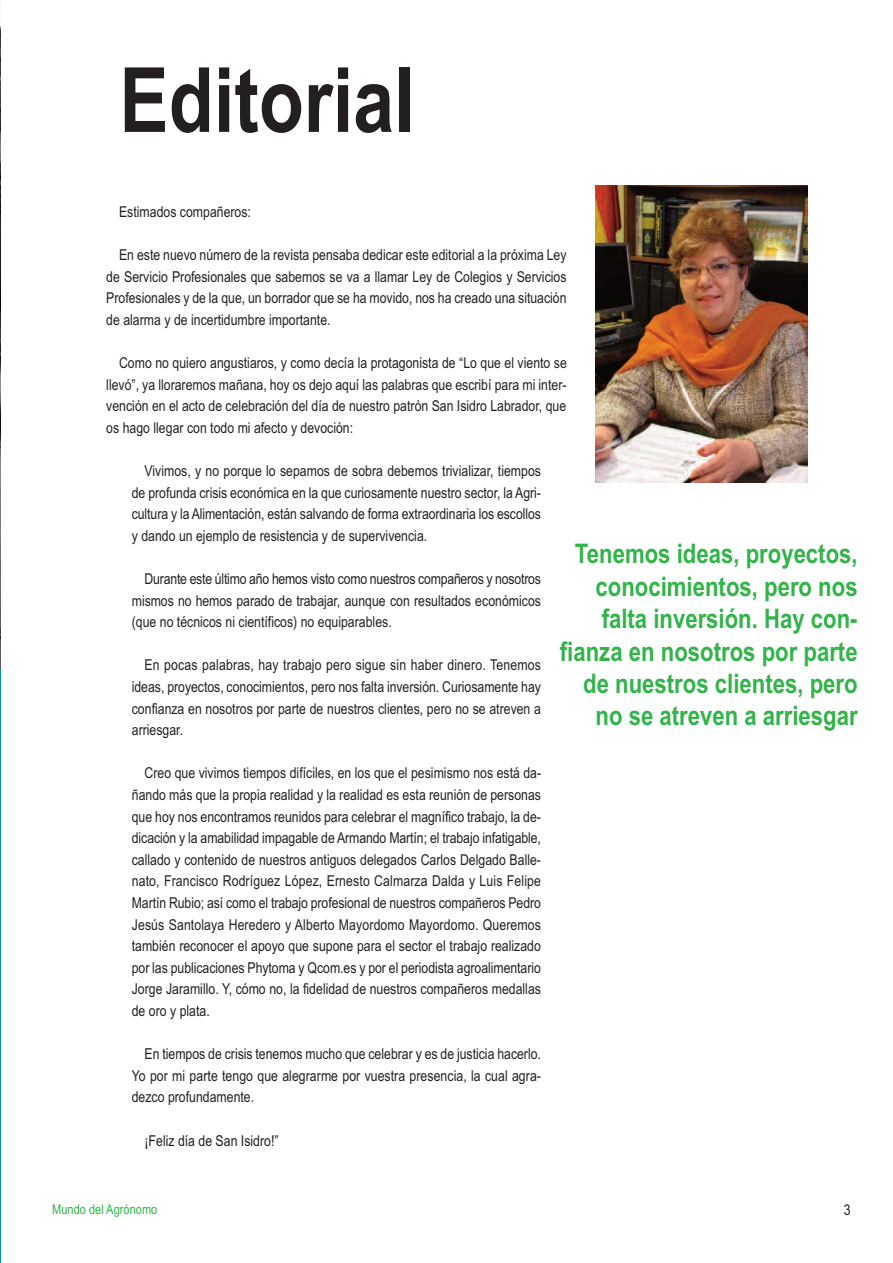
<style>
.page{position:relative;width:893px;height:1263px;background:#fff}
.page>*{position:absolute;margin:0;border:0;box-sizing:border-box;transform-origin:0 0}
.t1{font:700 90px "Arial Narrow";color:#231f20}
.t2{font:700 27px/32.4px "Arial Narrow";color:#32b44a;text-align:right}
.t3{font:15px/21.6px "Arial Narrow";color:#231f20;text-align:justify}
.t4{font:13.5px "Arial Narrow";color:#32b44a}
</style>
<div class="page">
<img style="left:595px;top:185px;width:213px;height:298px">
<hr style="left:0;top:2px;width:1px;height:1261px;background:#00969f">
<img style="left:0;top:2px;width:1px;height:667px">
<h1 class="t1" style="left:119px;top:68px;width:297px">Editorial</h1>
<p class="t3" style="left:119px;top:202px;width:133px">Estimados compañeros:</p>
<p class="t3" style="left:106px;top:245px;width:462px;text-indent:13px">En este nuevo número de la revista pensaba dedicar este editorial a la próxima Ley de Servicio Profesionales que sabemos se va a llamar Ley de Colegios y Servicios Profesionales y de la que, un borrador que se ha movido, nos ha creado una situación de alarma y de incertidumbre importante.</p>
<p class="t3" style="left:106px;top:353px;width:462px;text-indent:13px">Como no quiero angustiaros, y como decía la protagonista de “Lo que el viento se llevó”, ya lloraremos mañana, hoy os dejo aquí las palabras que escribí para mi inter&shy;vención en el acto de celebración del día de nuestro patrón San Isidro Labrador, que os hago llegar con todo mi afecto y devoción:</p>
<p class="t3" style="left:132px;top:461px;width:411px;text-indent:13px">Vivimos, y no porque lo sepamos de sobra debemos trivializar, tiempos de profunda crisis económica en la que curiosamente nuestro sector, la Agri&shy;cultura y la Alimentación, están salvando de forma extraordinaria los escollos y dando un ejemplo de resistencia y de supervivencia.</p>
<p class="t3" style="left:132px;top:569px;width:411px;text-indent:13px">Durante este último año hemos visto como nuestros compañeros y nosotros mismos no hemos parado de trabajar, aunque con resultados económicos (que no técnicos ni científicos) no equiparables.</p>
<p class="t3" style="left:132px;top:656px;width:411px;text-indent:13px">En pocas palabras, hay trabajo pero sigue sin haber dinero. Tenemos ideas, proyectos, conocimientos, pero nos falta inversión. Curiosamente hay confianza en nosotros por parte de nuestros clientes, pero no se atreven a arriesgar.</p>
<p class="t3" style="left:132px;top:764px;width:411px;text-indent:13px">Creo que vivimos tiempos difíciles, en los que el pesimismo nos está da&shy;ñando más que la propia realidad y la realidad es esta reunión de personas que hoy nos encontramos reunidos para celebrar el magnífico trabajo, la de&shy;dicación y la amabilidad impagable de Armando Martín; el trabajo infatigable, callado y contenido de nuestros antiguos delegados Carlos Delgado Balle&shy;nato, Francisco Rodríguez López, Ernesto Calmarza Dalda y Luis Felipe Martín Rubio; así como el trabajo profesional de nuestros compañeros Pedro Jesús Santolaya Heredero y Alberto Mayordomo Mayordomo. Queremos también reconocer el apoyo que supone para el sector el trabajo realizado por las publicaciones Phytoma y Qcom.es y por el periodista agroalimentario Jorge Jaramillo. Y, cómo no, la fidelidad de nuestros compañeros medallas de oro y plata.</p>
<p class="t3" style="left:132px;top:1045px;width:411px;text-indent:13px">En tiempos de crisis tenemos mucho que celebrar y es de justicia hacerlo.<br>Yo por mi parte tengo que alegrarme por vuestra presencia, la cual agra&shy;dezco profundamente.</p>
<p class="t3" style="left:145px;top:1131px;width:135px">¡Feliz día de San Isidro!”</p>
<h2 class="t2" style="left:560px;top:540px;width:299px">Tenemos ideas, proyectos, conocimientos, pero nos falta inversión. Hay con&shy;fianza en nosotros por parte de nuestros clientes, pero no se atreven a arriesgar</h2>
<p class="t4" style="left:52px;top:1204px;width:107px">Mundo del Agrónomo</p>
<p class="t3" style="left:844px;top:1201px;width:8px">3</p>
</div>
